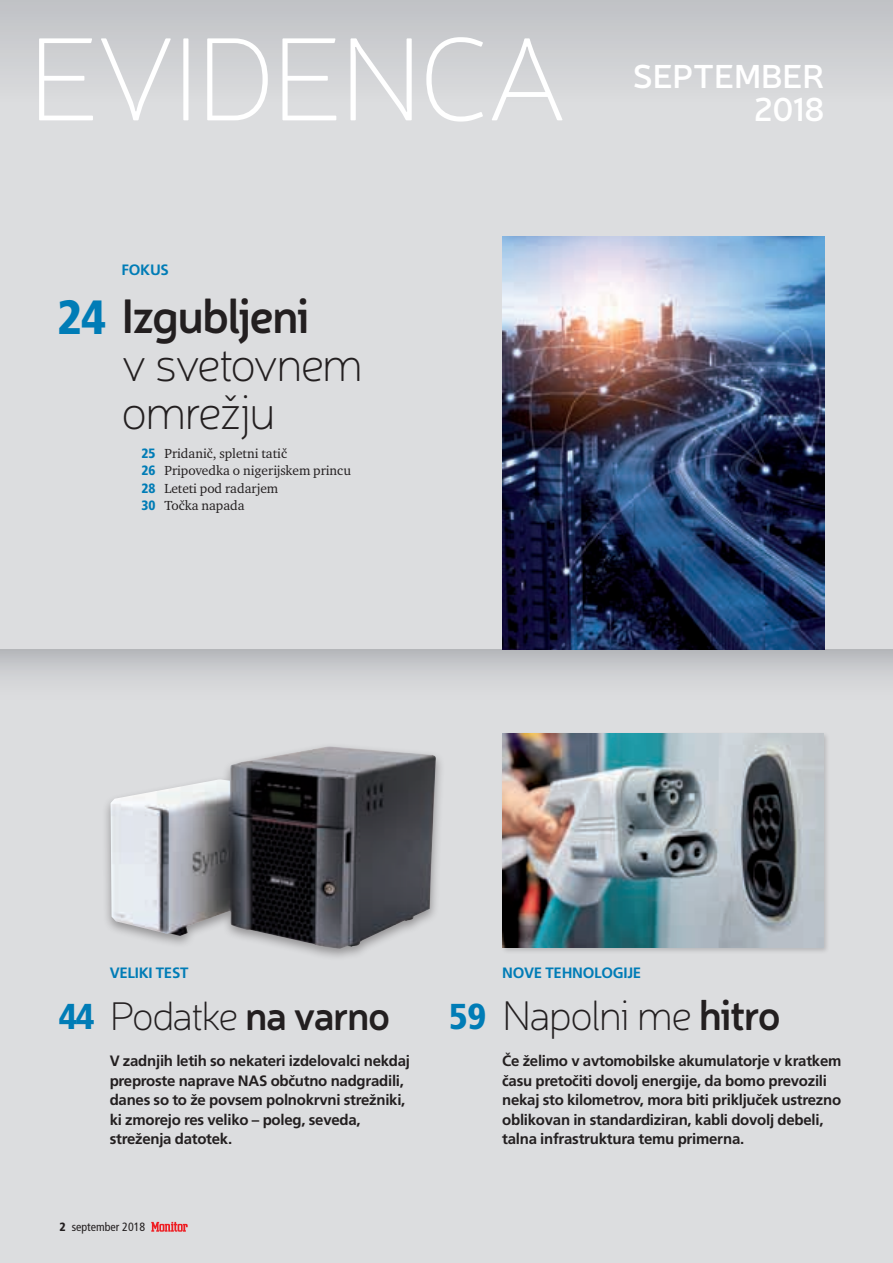
<style>
.page{position:relative;width:893px;height:1263px;background:#dcdddf}
.page>*{position:absolute;margin:0;border:0;box-sizing:border-box;transform-origin:0 0}
.t1{font:100 120px "Neris";letter-spacing:-.03em;color:#fff}
.Naslov_PREIZKUSI{font:100 48px/48px "Neris";letter-spacing:-.05em;color:#231f20}
.Uvod_PREIZKUSI{font:600 48px "Neris";letter-spacing:-.04em;color:#231f20}
.Naslov_PREIZKUSI_mal{font:100 42px "Neris";letter-spacing:-.04em;color:#231f20}
.Naslov_PREIZKUSI_mal-2{font:100 40.5px "Neris";letter-spacing:-.055em;color:#231f20}
.Uvod_PREIZKUSI-2{font:900 condensed 36px "Frutiger LT Std";color:#007cb6}
.Uvod_PREIZKUSI-3{font:600 33px "Neris";letter-spacing:-.005em;color:#fff}
.Uvod_PREIZKUSI-4{font:700 15px/19.5px "Frutiger LT Std";letter-spacing:-.015em;color:#231f20}
.Uvod_PREIZKUSI-5{font:700 15px "Frutiger LT Std";letter-spacing:-.015em;color:#007cb6}
.Kazalo_2{font:13.5px "Charter Itc TEE";color:#231f20}
.Pagina{font:condensed 12px "Frutiger LT Std";color:#231f20}
.s1{font-family:"Frutiger LT Std";font-weight:900;font-stretch:condensed;color:#007cb6}
.s2{font-weight:600}
.s3{font-weight:900}
</style>
<div class="page">
<svg style="left:151px;top:1222px;width:37px;height:10px"></svg>
<div style="left:0;top:0;width:893px;height:102px;background:linear-gradient(to right,#cdcfd1,#cdcfd1)"></div>
<div style="left:0;top:649px;width:893px;height:59px;background:linear-gradient(to bottom,#babcc0,#e3e4e6)"></div>
<div style="left:101px;top:742px;width:344px;height:220px;background:#231f20;opacity:.4"></div>
<img style="left:111px;top:746px;width:326px;height:203px">
<div style="left:501px;top:731px;width:329px;height:223px;background:#231f20;opacity:.2"></div>
<img style="left:503px;top:734px;width:320px;height:213px">
<img style="left:502px;top:236px;width:323px;height:413px">
<p class="t1" style="left:28px;top:6px;width:542px">EVIDENCA</p>
<p class="Uvod_PREIZKUSI-5" style="left:122px;top:261px;width:49px">FOKUS</p>
<p class="Uvod_PREIZKUSI" style="left:57px;top:283px;width:254px"><span class="s1">24</span> Izgubljeni</p>
<p class="Naslov_PREIZKUSI" style="left:122px;top:339px;width:243px">v svetovnem omrežju</p>
<p class="Kazalo_2" style="left:141px;top:445px;width:147px"><span class="s1">25</span> Pridanič, spletni tatič</p>
<p class="Kazalo_2" style="left:141px;top:462px;width:211px"><span class="s1">26</span> Pripovedka o nigerijskem princu</p>
<p class="Kazalo_2" style="left:141px;top:479px;width:138px"><span class="s1">28</span> Leteti pod radarjem</p>
<p class="Kazalo_2" style="left:141px;top:497px;width:105px"><span class="s1">30</span> Točka napada</p>
<p class="Uvod_PREIZKUSI-3" style="left:633px;top:53px;width:193px">SEPTEMBER</p>
<p class="Uvod_PREIZKUSI-3" style="left:754px;top:86px;width:73px">2018</p>
<p class="Uvod_PREIZKUSI-5" style="left:110px;top:964px;width:80px">VELIKI TEST</p>
<p class="Naslov_PREIZKUSI_mal-2" style="left:110px;top:991px;width:282px">Podatke <span class="s2">na varno</span></p>
<p class="Uvod_PREIZKUSI-4" style="left:110px;top:1051px;width:302px">V zadnjih letih so nekateri izdelovalci nekdaj preproste naprave NAS občutno nadgradili, danes so to že povsem polnokrvni strežniki, ki zmorejo res veliko – poleg, seveda, streženja datotek.</p>
<p class="Uvod_PREIZKUSI-2" style="left:59px;top:994px;width:37px">44</p>
<p class="Uvod_PREIZKUSI-2" style="left:449px;top:994px;width:39px">59</p>
<p class="Uvod_PREIZKUSI-5" style="left:502px;top:964px;width:141px">NOVE TEHNOLOGIJE</p>
<p class="Naslov_PREIZKUSI_mal" style="left:502px;top:990px;width:280px">Napolni me <span class="s2">hitro</span></p>
<p class="Uvod_PREIZKUSI-4" style="left:502px;top:1051px;width:341px">Če želimo v avtomobilske akumulatorje v kratkem času pretočiti dovolj energije, da bomo prevozili nekaj sto kilometrov, mora biti priključek ustrezno oblikovan in standardiziran, kabli dovolj debeli, talna infrastruktura temu primerna.</p>
<p class="Pagina" style="left:60px;top:1220px;width:87px"><span class="s3">2</span> september 2018</p>
</div>
